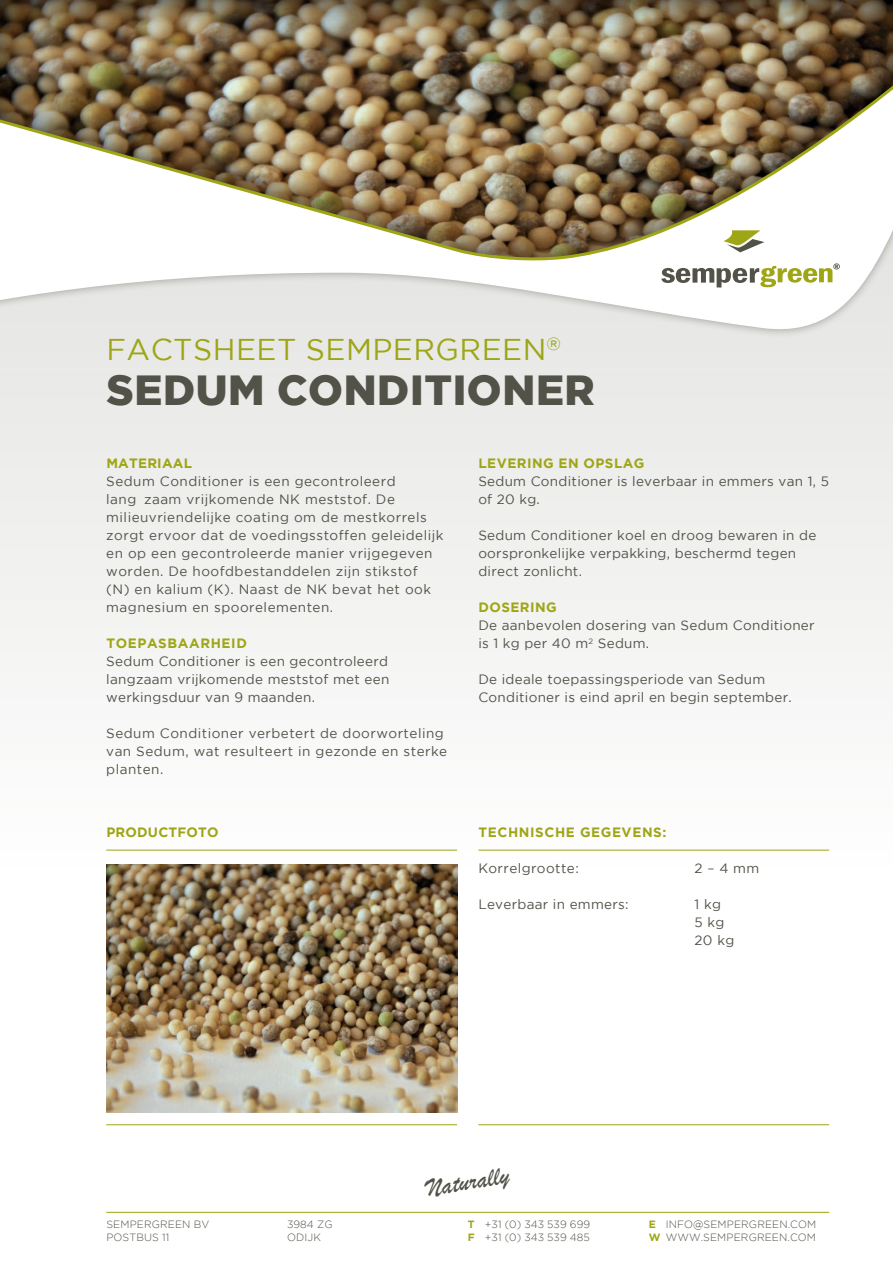
<style>
.page{position:relative;width:893px;height:1263px;background:#fff}
.page>*{position:absolute;margin:0;border:0;box-sizing:border-box;transform-origin:0 0}
.t1{font:900 42px "Gotham";letter-spacing:.015em;color:#535249}
.t2{font:30px "Gotham";letter-spacing:.015em;color:#9ea615}
.t3{font:26.85px "Brush Script";color:#535249}
.t4{font:13.5px/18px "Gotham";letter-spacing:.035em;color:#535249}
.t5{font:700 13.5px "Gotham";letter-spacing:.035em;color:#9ea615}
.t6{font:700 13.5px "Gotham";letter-spacing:.015em;color:#9ea615}
.t7{font:300 10.5px/13.5px "Gotham";letter-spacing:.015em;color:#535249}
.s1{font-weight:700;color:#9ea615}
</style>
<div class="page">
<div style="left:0;top:0;width:893px;height:1263px;background:linear-gradient(to right,#f6f6f5,#f9f9f8)"></div>
<svg style="left:0;top:262px;width:893px;height:120px"></svg>
<svg style="left:661px;top:263px;width:179px;height:24px"></svg>
<img style="left:0;top:0;width:893px;height:262px">
<hr style="left:106px;top:850px;width:351px;height:1px;background:#9ea615">
<hr style="left:478px;top:850px;width:351px;height:1px;background:#9ea615">
<hr style="left:106px;top:1124px;width:351px;height:1px;background:#9ea615">
<hr style="left:478px;top:1124px;width:351px;height:1px;background:#9ea615">
<img style="left:106px;top:864px;width:351px;height:248px">
<h2 class="t2" style="left:107px;top:333px;width:456px">FACTSHEET SEMPERGREEN<sup>®</sup></h2>
<h1 class="t1" style="left:107px;top:366px;width:490px">SEDUM CONDITIONER</h1>
<p class="t6" style="left:106px;top:455px;width:87px">MATERIAAL</p>
<p class="t4" style="left:106px;top:472px;width:339px">Sedum Conditioner is een gecontroleerd lang¬zaam vrijkomende NK meststof. De milieuvriendelijke coating om de mestkorrels zorgt ervoor dat de voedingsstoffen geleidelijk en op een gecontroleerde manier vrijgegeven worden. De hoofdbestanddelen zijn stikstof (N) en kalium (K). Naast de NK bevat het ook magnesium en spoorelementen.</p>
<p class="t5" style="left:106px;top:635px;width:142px">TOEPASBAARHEID</p>
<p class="t4" style="left:106px;top:652px;width:284px;text-align:justify">Sedum Conditioner is een gecontroleerd langzaam vrijkomende meststof met een werkingsduur van 9 maanden.</p>
<p class="t4" style="left:106px;top:724px;width:342px">Sedum Conditioner verbetert de doorworteling van Sedum, wat resulteert in gezonde en sterke planten.</p>
<p class="t6" style="left:106px;top:824px;width:114px">PRODUCTFOTO</p>
<p class="t5" style="left:478px;top:455px;width:168px">LEVERING EN OPSLAG</p>
<p class="t4" style="left:478px;top:472px;width:352px">Sedum Conditioner is leverbaar in emmers van 1, 5 of 20 kg.</p>
<p class="t4" style="left:478px;top:526px;width:340px">Sedum Conditioner koel en droog bewaren in de oorspronkelijke verpakking, beschermd tegen direct zonlicht.</p>
<p class="t5" style="left:478px;top:599px;width:80px">DOSERING</p>
<p class="t4" style="left:478px;top:616px;width:338px">De aanbevolen dosering van Sedum Conditioner is 1 kg per 40 m<sup>2</sup> Sedum.</p>
<p class="t4" style="left:478px;top:670px;width:315px">De ideale toepassingsperiode van Sedum<br>Conditioner is eind april en begin september.</p>
<p class="t5" style="left:478px;top:824px;width:189px">TECHNISCHE GEGEVENS:</p>
<p class="t4" style="left:478px;top:859px;width:102px">Korrelgrootte:</p>
<p class="t4" style="left:694px;top:859px;width:66px">2 – 4 mm</p>
<p class="t4" style="left:478px;top:895px;width:152px">Leverbaar in emmers:</p>
<p class="t4" style="left:694px;top:895px;width:42px">1 kg<br>5 kg<br>20 kg</p>
<h3 class="t3" style="left:424px;top:1172px;width:85px;rotate:-10deg">Naturally</h3>
<p class="t7" style="left:468px;top:1217px;width:124px"><span class="s1">T</span> +31 (0) 343 539 699<br><span class="s1">F</span> +31 (0) 343 539 485</p>
<p class="t7" style="left:106px;top:1217px;width:105px">SEMPERGREEN BV<br>POSTBUS 11</p>
<p class="t7" style="left:287px;top:1217px;width:47px">3984 ZG<br>ODIJK</p>
<p class="t7" style="left:649px;top:1217px;width:169px"><span class="s1">E</span> INFO@SEMPERGREEN.COM<br><span class="s1">W</span> WWW.SEMPERGREEN.COM</p>
</div>
